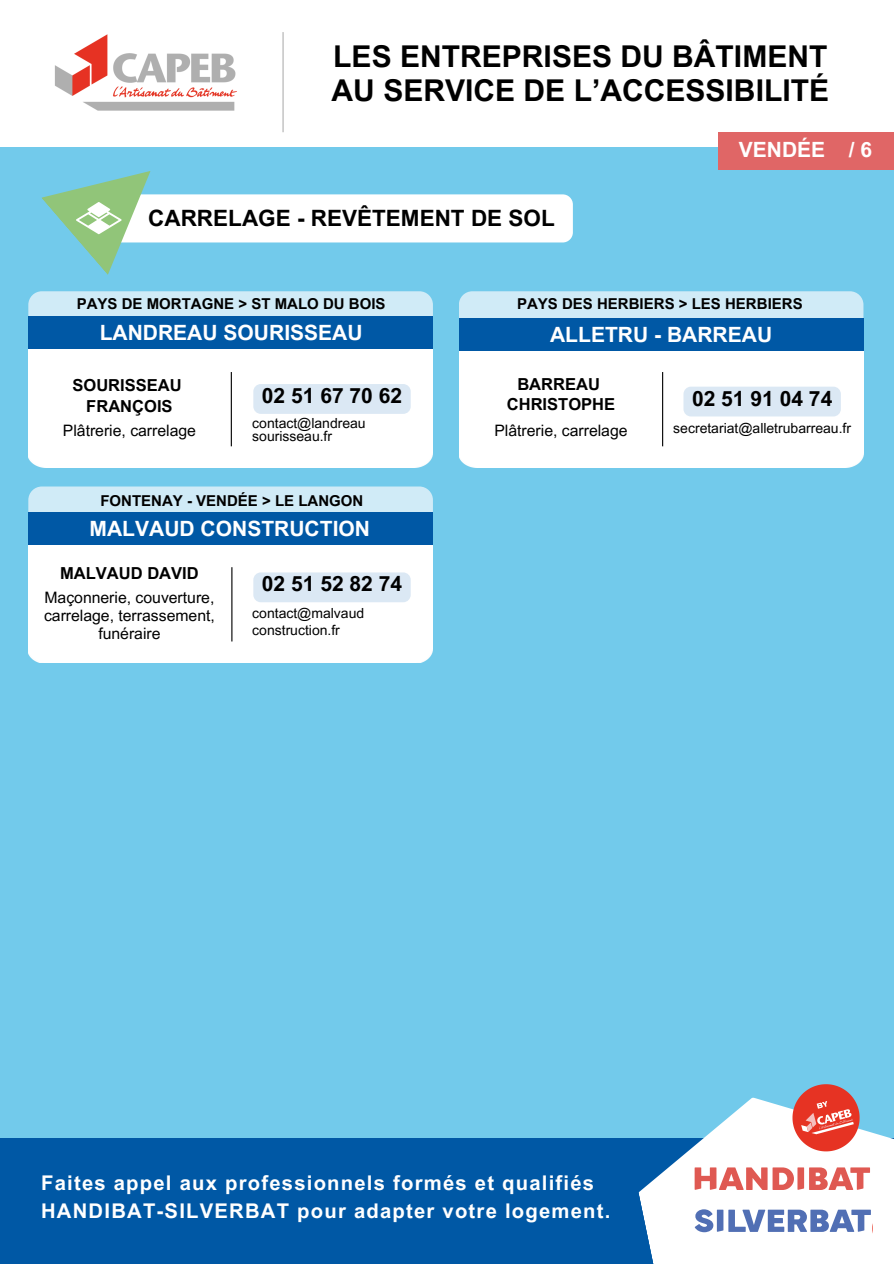
<style>
.page{position:relative;width:894px;height:1264px;background:#fff}
.page>*{position:absolute;margin:0;border:0;box-sizing:border-box;transform-origin:0 0}
.t1{font:700 30px/33.8px "Arial MT Pro";color:#000}
.t2{font:700 22.5px "Arial MT Pro";color:#000}
.t3{font:700 21px "Arial MT Pro";color:#fff}
.t4{font:700 21px "Arial MT Pro";color:#000}
.t5{font:700 20.25px/28.2px "Arial MT Pro";letter-spacing:.06em;color:#fff}
.t6{font:700 16.5px/20.2px "Arial MT Pro";color:#000;text-align:center}
.t7{font:15.75px/18px "Arial MT Pro";color:#000;text-align:center}
.t8{font:700 15px "Arial MT Pro";color:#000}
.t9{font:13.95px "Arial MT Pro";color:#000}
</style>
<div class="page">
<div style="left:0;top:148px;width:893px;height:1115px;background:#72caeb"></div>
<div style="left:28px;top:486px;width:405px;height:170px;background:#d0ebf7;border-radius:14px"></div>
<div style="left:29px;top:544px;width:403px;height:118px;background:#fff"></div>
<div style="left:29px;top:512px;width:403px;height:32px;background:#0058a5"></div>
<hr style="left:231px;top:567px;width:1px;height:74px;background:#000">
<div style="left:458px;top:291px;width:405px;height:170px;background:#d0ebf7;border-radius:14px"></div>
<div style="left:459px;top:348px;width:404px;height:119px;background:#fff"></div>
<div style="left:459px;top:318px;width:403px;height:32px;background:#0058a5"></div>
<hr style="left:662px;top:372px;width:1px;height:74px;background:#000">
<div style="left:28px;top:291px;width:405px;height:170px;background:#d0ebf7;border-radius:14px"></div>
<div style="left:29px;top:349px;width:403px;height:118px;background:#fff"></div>
<div style="left:29px;top:317px;width:403px;height:32px;background:#0058a5"></div>
<hr style="left:231px;top:372px;width:1px;height:74px;background:#000">
<img style="left:55px;top:34px;width:182px;height:77px">
<hr style="left:282px;top:32px;width:1px;height:100px;background:#b0b0b0">
<div style="left:683px;top:386px;width:157px;height:30px;background:#dbe8f4;border-radius:7px"></div>
<div style="left:253px;top:384px;width:157px;height:30px;background:#dbe8f4;border-radius:7px"></div>
<div style="left:253px;top:572px;width:157px;height:30px;background:#dbe8f4;border-radius:7px"></div>
<div style="left:0;top:1138px;width:893px;height:125px;background:#0058a5"></div>
<svg style="left:638px;top:1084px;width:255px;height:179px"></svg>
<div style="left:95px;top:194px;width:477px;height:48px;background:#fff;border-radius:10px"></div>
<svg style="left:41px;top:171px;width:109px;height:104px"></svg>
<div style="left:718px;top:132px;width:175px;height:38px;background:#e06666"></div>
<p class="t1" style="left:331px;top:43px;width:499px">LES ENTREPRISES DU BÂTIMENT<br>AU SERVICE DE L’ACCESSIBILITÉ</p>
<h2 class="t2" style="left:148px;top:209px;width:408px">CARRELAGE - REVÊTEMENT DE SOL</h2>
<h5 class="t3" style="left:738px;top:142px;width:88px">VENDÉE</h5>
<p class="t3" style="left:848px;top:142px;width:25px">/ 6</p>
<h6 class="t8" style="left:77px;top:298px;width:310px">PAYS DE MORTAGNE &gt; ST MALO DU BOIS</h6>
<p class="t8" style="left:517px;top:298px;width:287px">PAYS DES HERBIERS &gt; LES HERBIERS</p>
<h2 class="t3" style="left:100px;top:325px;width:264px">LANDREAU SOURISSEAU</h2>
<h5 class="t6" style="left:72px;top:377px;width:111px">SOURISSEAU<br>FRANÇOIS</h5>
<h2 class="t6" style="left:506px;top:376px;width:110px">BARREAU<br>CHRISTOPHE</h2>
<h5 class="t7" style="left:63px;top:423px;width:135px">Plâtrerie, carrelage</h5>
<h6 class="t7" style="left:494px;top:423px;width:135px">Plâtrerie, carrelage</h6>
<p class="t3" style="left:550px;top:326px;width:223px">ALLETRU - BARREAU</p>
<h2 class="t4" style="left:262px;top:387px;width:142px">02 51 67 70 62</h2>
<p class="t4" style="left:691px;top:390px;width:142px">02 51 91 04 74</p>
<h3 class="t9" style="left:673px;top:422px;width:179px">secretariat@alletrubarreau.fr</h3>
<p class="t9" style="left:252px;top:417px;width:115px">contact@landreau</p>
<h5 class="t9" style="left:252px;top:431px;width:81px">sourisseau.fr</h5>
<h3 class="t8" style="left:100px;top:494px;width:264px">FONTENAY - VENDÉE &gt; LE LANGON</h3>
<p class="t3" style="left:89px;top:521px;width:282px">MALVAUD CONSTRUCTION</p>
<h5 class="t6" style="left:60px;top:565px;width:140px">MALVAUD DAVID</h5>
<p class="t7" style="left:44px;top:590px;width:172px">Maçonnerie, couverture, carrelage, terrassement, funéraire</p>
<h6 class="t4" style="left:262px;top:576px;width:142px">02 51 52 82 74</h6>
<h3 class="t9" style="left:252px;top:608px;width:113px">contact@malvaud</h3>
<p class="t9" style="left:252px;top:625px;width:89px">construction.fr</p>
<h5 class="t5" style="left:41px;top:1171px;width:570px">Faites appel aux professionnels formés et qualifiés<br>HANDIBAT-SILVERBAT pour adapter votre logement.</h5>
</div>
